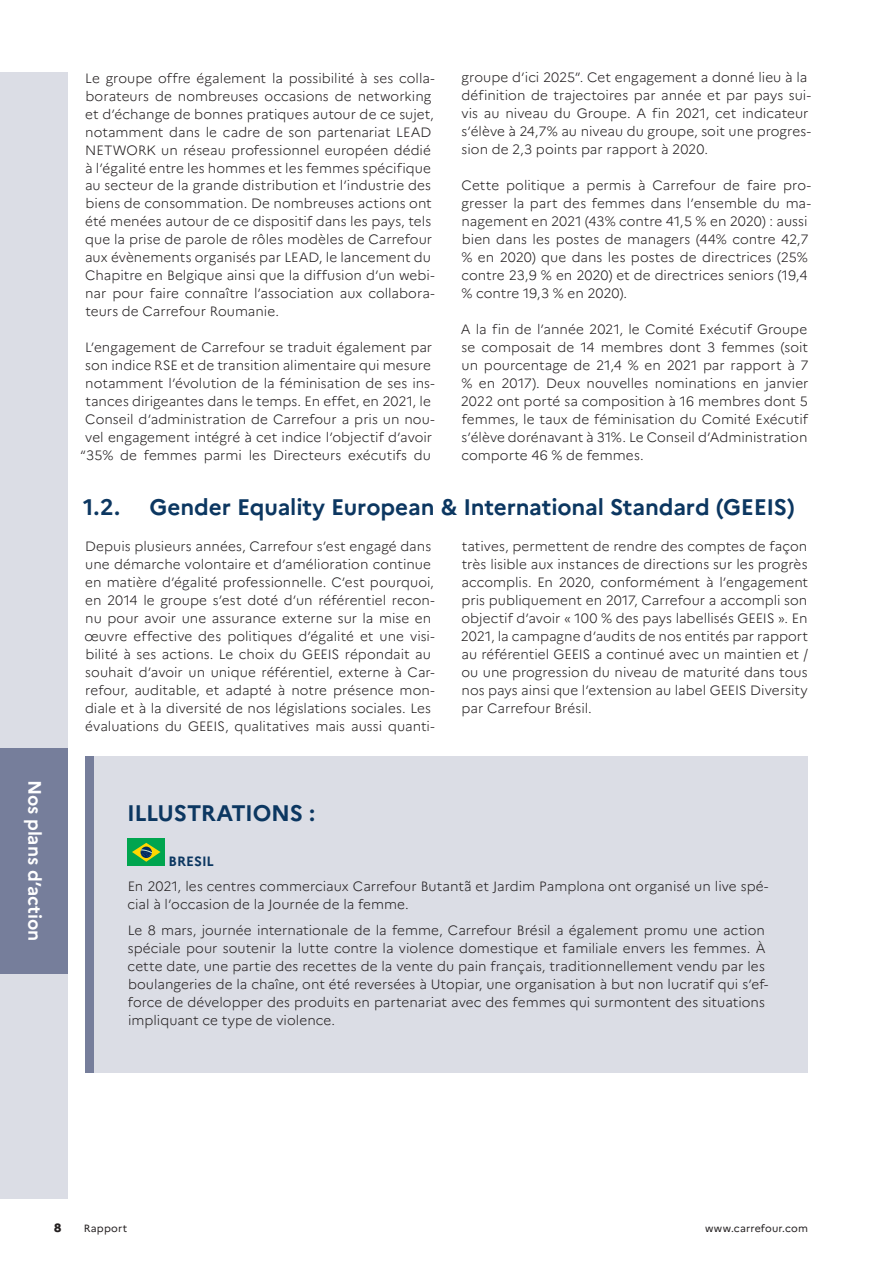
<style>
.page{position:relative;width:893px;height:1263px;background:#fff}
.page>*{position:absolute;margin:0;border:0;box-sizing:border-box;transform-origin:0 0}
.t1{font:700 22.5px "Marianne";letter-spacing:-.005em;color:#0c3761}
.t2{font:700 18px "Marianne";letter-spacing:-.005em;color:#fff}
.t3{font:300 13.5px/18px "Marianne";color:#231f20}
.t4{font:700 13.5px "Marianne";color:#0c3761}
.t5{font:800 12px "Marianne";color:#231f20}
.t6{font:10.5px "Marianne";letter-spacing:.015em;color:#231f20}
</style>
<div class="page">
<div style="left:0;top:72px;width:68px;height:225px;background:#dbdde5"></div>
<div style="left:0;top:523px;width:68px;height:225px;background:#dbdde5"></div>
<div style="left:0;top:297px;width:68px;height:226px;background:#dbdde5"></div>
<div style="left:0;top:973px;width:68px;height:226px;background:#dbdde5"></div>
<div style="left:0;top:748px;width:68px;height:225px;background:#767e9b"></div>
<div style="left:85px;top:756px;width:723px;height:317px;background:#dbdde5"></div>
<div style="left:128px;top:839px;width:37px;height:27px;background:#00a54f"></div>
<svg style="left:132px;top:843px;width:28px;height:19px"></svg>
<div style="left:85px;top:756px;width:9px;height:317px;background:#767e9b"></div>
<h2 class="t2" style="left:46px;top:779px;width:163px;rotate:90deg">Nos plans d’action</h2>
<p class="t3" style="left:85px;top:69px;width:351px">Le groupe offre également la possibilité à ses colla&shy;borateurs de nombreuses occasions de networking et d’échange de bonnes pratiques autour de ce sujet, notamment dans le cadre de son partenariat LEAD NETWORK un réseau professionnel européen dédié à l’égalité entre les hommes et les femmes spécifique au secteur de la grande distribution et l’industrie des biens de consommation. De nombreuses actions ont été menées autour de ce dispositif dans les pays, tels que la prise de parole de rôles modèles de Carrefour aux évènements organisés par LEAD, le lancement du Chapitre en Belgique ainsi que la diffusion d’un webi&shy;nar pour faire connaître l’association aux collabora&shy;teurs de Carrefour Roumanie.</p>
<p class="t3" style="left:80px;top:339px;width:356px;text-align:center">L’engagement de Carrefour se traduit également par son indice RSE et de transition alimentaire qui mesure notamment l’évolution de la féminisation de ses ins&shy;tances dirigeantes dans le temps. En effet, en 2021, le Conseil d’administration de Carrefour a pris un nou&shy;vel engagement intégré à cet indice l’objectif d’avoir “35% de femmes parmi les Directeurs exécutifs du</p>
<p class="t3" style="left:461px;top:69px;width:351px">groupe d’ici 2025”. Cet engagement a donné lieu à la définition de trajectoires par année et par pays sui&shy;vis au niveau du Groupe. A fin 2021, cet indicateur s’élève à 24,7% au niveau du groupe, soit une progres&shy;sion de 2,3 points par rapport à 2020.</p>
<p class="t3" style="left:461px;top:177px;width:351px">Cette politique a permis à Carrefour de faire pro&shy;gresser la part des femmes dans l’ensemble du ma&shy;nagement en 2021 (43% contre 41,5 % en 2020) : aussi bien dans les postes de managers (44% contre 42,7 % en 2020) que dans les postes de directrices (25% contre 23,9 % en 2020) et de directrices seniors (19,4 % contre 19,3 % en 2020).</p>
<p class="t3" style="left:461px;top:321px;width:349px;text-align:justify">A la fin de l’année 2021, le Comité Exécutif Groupe se composait de 14 membres dont 3 femmes (soit un pourcentage de 21,4 % en 2021 par rapport à 7 % en 2017). Deux nouvelles nominations en janvier 2022 ont porté sa composition à 16 membres dont 5 femmes, le taux de féminisation du Comité Exécutif s’élève dorénavant à 31%. Le Conseil d’Administration comporte 46 % de femmes.</p>
<h1 class="t1" style="left:83px;top:493px;width:38px">1.2.</h1>
<h1 class="t1" style="left:150px;top:493px;width:647px">Gender Equality European &amp; International Standard (GEEIS)</h1>
<p class="t3" style="left:84px;top:537px;width:352px">Depuis plusieurs années, Carrefour s’est engagé dans une démarche volontaire et d’amélioration continue en matière d’égalité professionnelle. C’est pourquoi, en 2014 le groupe s’est doté d’un référentiel recon&shy;nu pour avoir une assurance externe sur la mise en œuvre effective des politiques d’égalité et une visi&shy;bilité à ses actions. Le choix du GEEIS répondait au souhait d’avoir un unique référentiel, externe à Car&shy;refour, auditable, et adapté à notre présence mon&shy;diale et à la diversité de nos législations sociales. Les évaluations du GEEIS, qualitatives mais aussi quanti-</p>
<p class="t3" style="left:461px;top:537px;width:349px;text-align:justify">tatives, permettent de rendre des comptes de façon très lisible aux instances de directions sur les progrès accomplis. En 2020, conformément à l’engagement pris publiquement en 2017, Carrefour a accompli son objectif d’avoir « 100 % des pays labellisés GEEIS ». En 2021, la campagne d’audits de nos entités par rapport au référentiel GEEIS a continué avec un maintien et / ou une progression du niveau de maturité dans tous nos pays ainsi que l’extension au label GEEIS Diversity par Carrefour Brésil.</p>
<h1 class="t1" style="left:127px;top:799px;width:190px">ILLUSTRATIONS :</h1>
<p class="t4" style="left:169px;top:853px;width:47px">BRESIL</p>
<p class="t3" style="left:128px;top:877px;width:642px">En 2021, les centres commerciaux Carrefour Butantã et Jardim Pamplona ont organisé un live spé&shy;cial à l’occasion de la Journée de la femme.</p>
<p class="t3" style="left:128px;top:921px;width:642px">Le 8 mars, journée internationale de la femme, Carrefour Brésil a également promu une action spéciale pour soutenir la lutte contre la violence domestique et familiale envers les femmes. À cette date, une partie des recettes de la vente du pain français, traditionnellement vendu par les boulangeries de la chaîne, ont été reversées à Utopiar, une organisation à but non lucratif qui s’ef&shy;force de développer des produits en partenariat avec des femmes qui surmontent des situations impliquant ce type de violence.</p>
<p class="t5" style="left:54px;top:1220px;width:9px">8</p>
<p class="t6" style="left:84px;top:1222px;width:45px">Rapport</p>
<p class="t6" style="left:705px;top:1222px;width:104px">www.carrefour.com</p>
</div>
